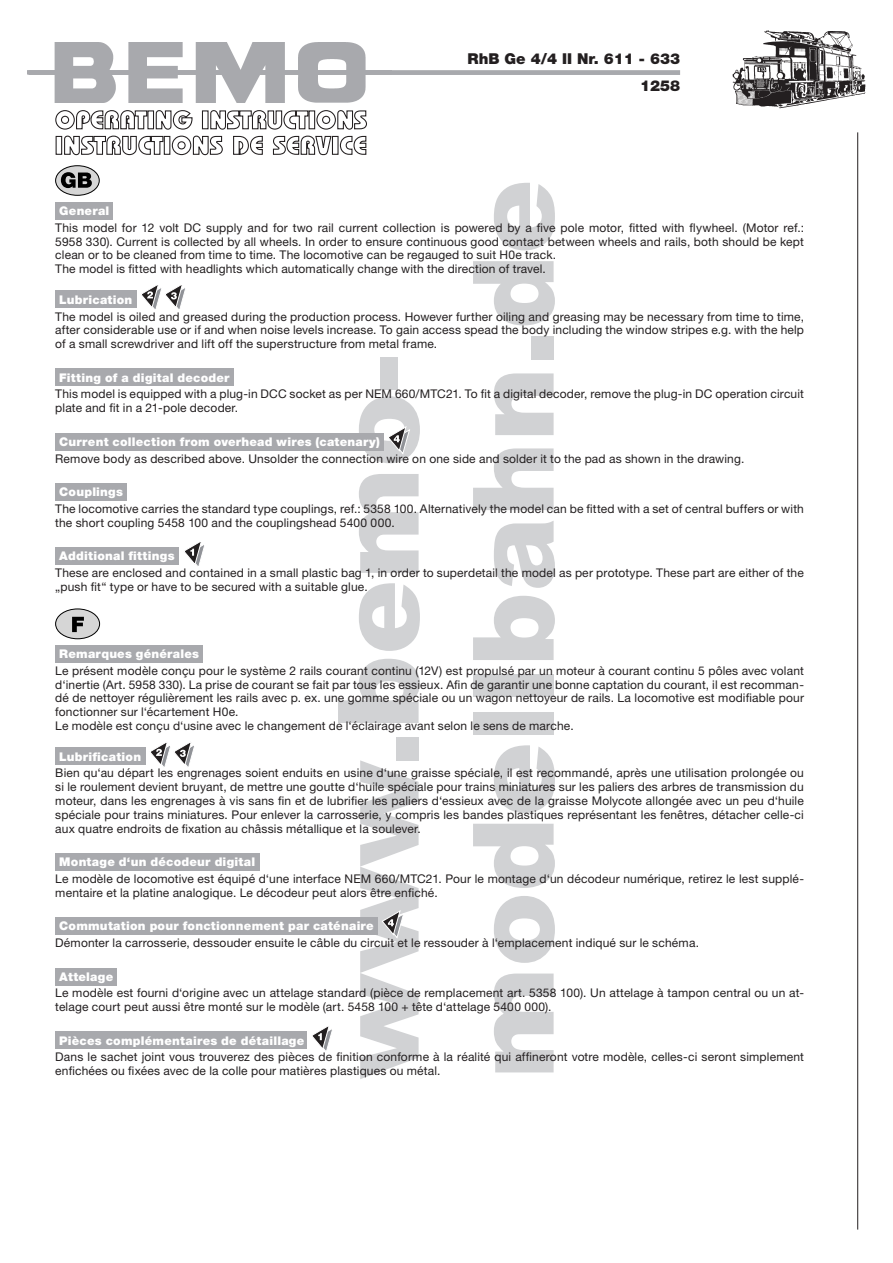
<style>
.page{position:relative;width:893px;height:1263px;background:#fff}
.page>*{position:absolute;margin:0;border:0;box-sizing:border-box;transform-origin:0 0}
.t1{font:900 15px/27px "Helvetica Neue LT";color:#231f20;text-align:right}
.t2{font:12px/13.8px "Helvetica Neue LT";letter-spacing:.015em;color:#231f20}
.t3{font:900 12px "Helvetica Neue LT";letter-spacing:.02em;color:#fff}
</style>
<div class="page">
<svg style="left:494px;top:973px;width:60px;height:99px"></svg>
<svg style="left:494px;top:896px;width:61px;height:67px"></svg>
<svg style="left:473px;top:824px;width:82px;height:64px"></svg>
<svg style="left:494px;top:745px;width:61px;height:68px"></svg>
<div style="left:473px;top:712px;width:81px;height:22px;background:#d1d2d4"></div>
<div style="left:473px;top:674px;width:81px;height:23px;background:#d1d2d4"></div>
<svg style="left:473px;top:596px;width:82px;height:64px"></svg>
<svg style="left:494px;top:521px;width:61px;height:67px"></svg>
<svg style="left:473px;top:448px;width:81px;height:62px"></svg>
<svg style="left:494px;top:373px;width:60px;height:62px"></svg>
<div style="left:531px;top:336px;width:23px;height:24px;background:#d1d2d4"></div>
<svg style="left:473px;top:261px;width:82px;height:64px"></svg>
<svg style="left:494px;top:183px;width:61px;height:67px"></svg>
<div style="left:396px;top:737px;width:23px;height:23px;background:#d1d2d4"></div>
<svg style="left:338px;top:659px;width:82px;height:64px"></svg>
<svg style="left:359px;top:583px;width:61px;height:68px"></svg>
<svg style="left:359px;top:474px;width:60px;height:99px"></svg>
<div style="left:381px;top:357px;width:17px;height:33px;background:#d1d2d4"></div>
<img style="left:732px;top:31px;width:134px;height:78px">
<svg style="left:185px;top:542px;width:19px;height:24px"></svg>
<svg style="left:312px;top:1026px;width:20px;height:25px"></svg>
<svg style="left:359px;top:396px;width:61px;height:67px"></svg>
<svg style="left:142px;top:285px;width:43px;height:24px"></svg>
<svg style="left:360px;top:760px;width:59px;height:319px"></svg>
<svg style="left:151px;top:743px;width:43px;height:24px"></svg>
<div style="left:56px;top:166px;width:43px;height:29px;background:#d6d6d6;border-radius:50%"></div>
<div style="left:55px;top:165px;width:45px;height:31px;border:1px solid #000;border-radius:50%"></div>
<svg style="left:61px;top:172px;width:31px;height:16px"></svg>
<div style="left:56px;top:609px;width:44px;height:30px;background:#d6d6d6;border-radius:50%"></div>
<div style="left:55px;top:609px;width:45px;height:30px;border:1px solid #000;border-radius:50%"></div>
<svg style="left:72px;top:617px;width:12px;height:15px"></svg>
<div style="left:55px;top:202px;width:58px;height:17px;background:#a8a9ad"></div>
<div style="left:55px;top:290px;width:81px;height:17px;background:#a8a9ad"></div>
<div style="left:55px;top:368px;width:178px;height:17px;background:#a8a9ad"></div>
<div style="left:55px;top:433px;width:329px;height:17px;background:#a8a9ad"></div>
<div style="left:55px;top:483px;width:72px;height:17px;background:#a8a9ad"></div>
<div style="left:55px;top:547px;width:124px;height:17px;background:#a8a9ad"></div>
<div style="left:55px;top:748px;width:90px;height:17px;background:#a8a9ad"></div>
<div style="left:55px;top:968px;width:62px;height:17px;background:#a8a9ad"></div>
<div style="left:55px;top:853px;width:205px;height:17px;background:#a8a9ad"></div>
<div style="left:55px;top:917px;width:323px;height:17px;background:#a8a9ad"></div>
<div style="left:55px;top:1031px;width:252px;height:17px;background:#a8a9ad"></div>
<div style="left:55px;top:646px;width:148px;height:17px;background:#a8a9ad"></div>
<img style="left:54px;top:43px;width:312px;height:60px">
<div style="left:28px;top:70px;width:652px;height:5px;background:#a8a9ad"></div>
<hr style="left:857px;top:132px;width:1px;height:1097px;background:#231f20">
<svg style="left:55px;top:110px;width:312px;height:46px"></svg>
<p class="t1" style="left:468px;top:45px;width:214px">RhB Ge 4/4 II Nr. 611 - 633<br>1258</p>
<p class="t3" style="left:59px;top:204px;width:52px">General</p>
<p class="t2" style="left:55px;top:220px;width:750px">This model for 12 volt DC supply and for two rail current collection is powered by a five pole motor, fitted with flywheel. (Motor ref.:<br>5958 330). Current is collected by all wheels. In order to ensure continuous good contact between wheels and rails, both should be kept clean or to be cleaned from time to time. The locomotive can be regauged to suit H0e track.<br>The model is fitted with headlights which automatically change with the direction of travel.</p>
<p class="t3" style="left:59px;top:292px;width:75px">Lubrication</p>
<p class="t2" style="left:55px;top:309px;width:750px;text-align:justify">The model is oiled and greased during the production process. However further oiling and greasing may be necessary from time to time, after considerable use or if and when noise levels increase. To gain access spead the body including the window stripes e.g. with the help of a small screwdriver and lift off the superstructure from metal frame.</p>
<p class="t3" style="left:59px;top:370px;width:172px">Fitting of a digital decoder</p>
<p class="t2" style="left:55px;top:387px;width:750px">This model is equipped with a plug-in DCC socket as per NEM 660/MTC21. To fit a digital decoder, remove the plug-in DC operation circuit plate and fit in a 21-pole decoder.</p>
<p class="t3" style="left:59px;top:434px;width:322px">Current collection from overhead wires (catenary)</p>
<p class="t2" style="left:55px;top:451px;width:691px">Remove body as described above. Unsolder the connection wire on one side and solder it to the pad as shown in the drawing.</p>
<p class="t3" style="left:59px;top:485px;width:65px">Couplings</p>
<p class="t2" style="left:55px;top:502px;width:750px">The locomotive carries the standard type couplings, ref.: 5358 100. Alternatively the model can be fitted with a set of central buffers or with the short coupling 5458 100 and the couplingshead 5400 000.</p>
<p class="t3" style="left:59px;top:549px;width:117px">Additional fittings</p>
<p class="t2" style="left:55px;top:566px;width:750px">These are enclosed and contained in a small plastic bag 1, in order to superdetail the model as per prototype. These part are either of the „push fit“ type or have to be secured with a suitable glue.</p>
<p class="t3" style="left:59px;top:646px;width:141px">Remarques générales</p>
<p class="t2" style="left:55px;top:663px;width:750px">Le présent modèle conçu pour le système 2 rails courant continu (12V) est propulsé par un moteur à courant continu 5 pôles avec volant d‘inertie (Art. 5958 330). La prise de courant se fait par tous les essieux. Afin de garantir une bonne captation du courant, il est recomman&shy;dé de nettoyer régulièrement les rails avec p. ex. une gomme spéciale ou un wagon nettoyeur de rails. La locomotive est modifiable pour fonctionner sur l‘écartement H0e.<br>Le modèle est conçu d‘usine avec le changement de l‘éclairage avant selon le sens de marche.</p>
<p class="t3" style="left:59px;top:749px;width:83px">Lubrification</p>
<p class="t2" style="left:55px;top:766px;width:750px;text-align:justify">Bien qu‘au départ les engrenages soient enduits en usine d‘une graisse spéciale, il est recommandé, après une utilisation prolongée ou si le roulement devient bruyant, de mettre une goutte d‘huile spéciale pour trains miniatures sur les paliers des arbres de transmission du moteur, dans les engrenages à vis sans fin et de lubrifier les paliers d‘essieux avec de la graisse Molycote allongée avec un peu d‘huile spéciale pour trains miniatures. Pour enlever la carrosserie, y compris les bandes plastiques représentant les fenêtres, détacher celle-ci aux quatre endroits de fixation au châssis métallique et la soulever.</p>
<p class="t3" style="left:59px;top:855px;width:197px">Montage d‘un décodeur digital</p>
<p class="t2" style="left:55px;top:871px;width:750px">Le modèle de locomotive est équipé d‘une interface NEM 660/MTC21. Pour le montage d‘un décodeur numérique, retirez le lest supplé&shy;mentaire et la platine analogique. Le décodeur peut alors être enfiché.</p>
<p class="t3" style="left:59px;top:919px;width:316px">Commutation pour fonctionnement par caténaire</p>
<p class="t2" style="left:55px;top:936px;width:645px">Démonter la carrosserie, dessouder ensuite le câble du circuit et le ressouder à l‘emplacement indiqué sur le schéma.</p>
<p class="t3" style="left:59px;top:969px;width:55px">Attelage</p>
<p class="t2" style="left:55px;top:986px;width:750px">Le modèle est fourni d‘origine avec un attelage standard (pièce de remplacement art. 5358 100). Un attelage à tampon central ou un at&shy;telage court peut aussi être monté sur le modèle (art. 5458 100 + tête d‘attelage 5400 000).</p>
<p class="t3" style="left:59px;top:1033px;width:247px">Pièces complémentaires de détaillage</p>
<p class="t2" style="left:55px;top:1050px;width:750px">Dans le sachet joint vous trouverez des pièces de finition conforme à la réalité qui affineront votre modèle, celles-ci seront simplement enfichées ou fixées avec de la colle pour matières plastiques ou métal.</p>
</div>
